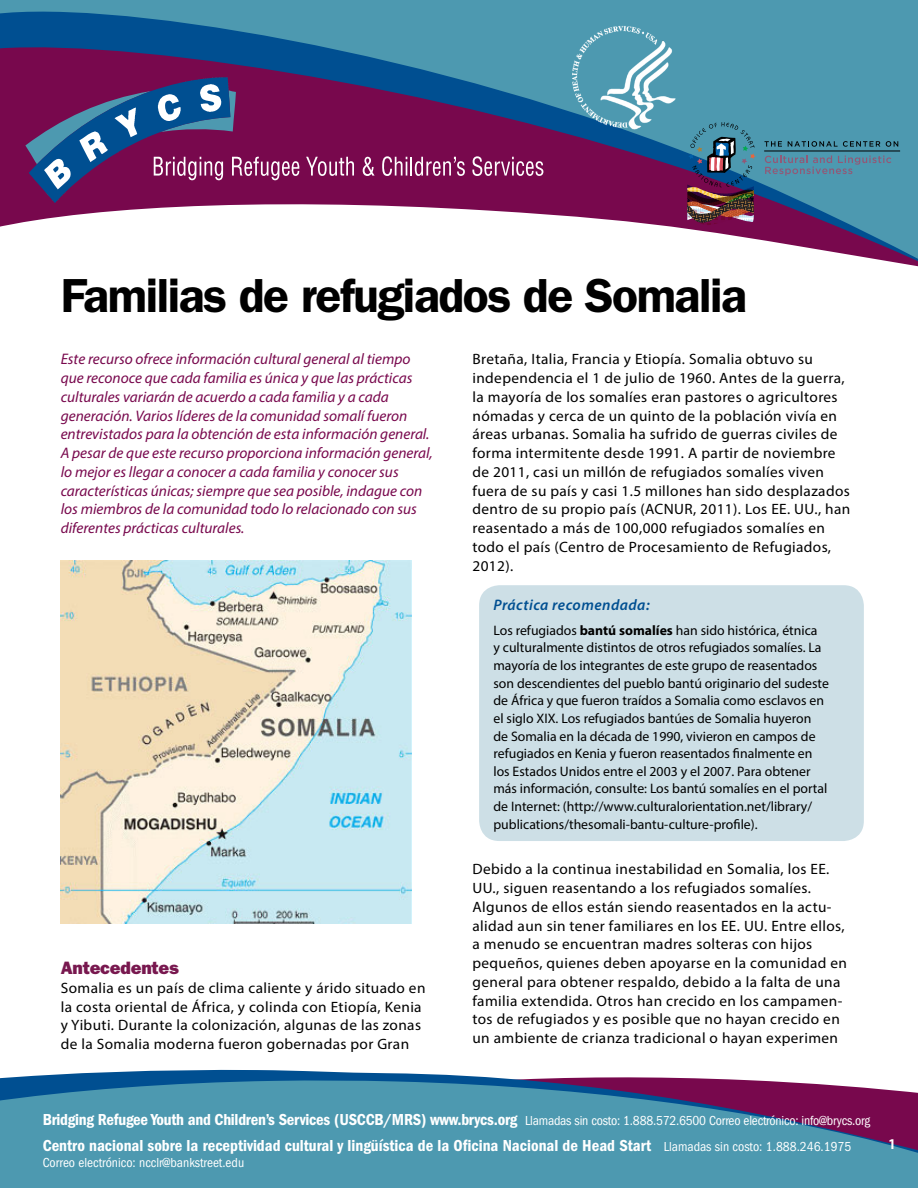
<style>
.page{position:relative;width:918px;height:1188px;background:#fff}
.page>*{position:absolute;margin:0;border:0;box-sizing:border-box;transform-origin:0 0}
.Main_Header{font:600 48px "ITC Franklin Gothic Std";letter-spacing:-.03em;color:#000}
.t1{font:18px "ITC Franklin Gothic Std Hvy";letter-spacing:-.01em;color:#fff}
.Para_Header{font:18px "ITC Franklin Gothic Std Hvy";letter-spacing:-.01em;color:#78184f}
.t2{font:16.5px "ITC Franklin Gothic Std Dm Cd";color:#fff}
.Italics_intro{font:italic 15.3px/18.8px "Myriad Pro";color:#78084d}
.Practice_Tip_Title{font:italic 600 15.3px "Myriad Pro";letter-spacing:.03em;color:#004f91}
.t3{font:15px/18.8px "Myriad Pro";letter-spacing:.025em;color:#000}
.t4{font:500 15px "ITC Franklin Gothic Std";letter-spacing:.005em;color:#fff}
.t5{font:700 condensed 15px "Myriad Pro";color:#fff}
.Prac_Tip_Text{font:13.8px/17.7px "Myriad Pro";color:#000}
.t6{font:condensed 13.5px "ITC Franklin Gothic Std";color:#fff}
.s1{font-weight:700}
.s2{font-family:"ITC Franklin Gothic Std";font-stretch:condensed;font-size:13.5px}
</style>
<div class="page">
<svg style="left:0;top:1069px;width:743px;height:11px"></svg>
<svg style="left:0;top:1080px;width:918px;height:108px;background:#4f87a4"></svg>
<svg style="left:0;top:0;width:918px;height:33px;background:#438fac"></svg>
<svg style="left:0;top:33px;width:918px;height:234px"></svg>
<svg style="left:25px;top:77px;width:274px;height:126px;background:#67326e"></svg>
<svg style="left:306px;top:157px;width:48px;height:19px"></svg>
<svg style="left:363px;top:157px;width:12px;height:19px"></svg>
<svg style="left:382px;top:156px;width:83px;height:20px"></svg>
<svg style="left:472px;top:156px;width:71px;height:20px"></svg>
<svg style="left:764px;top:141px;width:18px;height:6px"></svg>
<svg style="left:788px;top:141px;width:92px;height:6px"></svg>
<svg style="left:886px;top:141px;width:12px;height:6px"></svg>
<hr style="left:764px;top:151px;width:136px;height:1px;background:#000">
<svg style="left:765px;top:156px;width:126px;height:20px;background:#5a8ba4"></svg>
<img style="left:687px;top:122px;width:69px;height:103px">
<img style="left:561px;top:13px;width:132px;height:132px;border-radius:66px">
<div style="left:479px;top:585px;width:385px;height:256px;background:#cddfe6;border-radius:20px"></div>
<img style="left:61px;top:561px;width:351px;height:363px">
<h1 class="Main_Header" style="left:61px;top:267px;width:688px">Familias de refugiados de Somalia</h1>
<p class="Italics_intro" style="left:61px;top:350px;width:373px">Este recurso ofrece información cultural general al tiempo que reconoce que cada familia es única y que las prácticas culturales variarán de acuerdo a cada familia y a cada generación. Varios líderes de la comunidad somalí fueron entrevistados para la obtención de esta información general.<br>A pesar de que este recurso proporciona información general, lo mejor es llegar a conocer a cada familia y conocer sus características únicas; siempre que sea posible, indague con los miembros de la comunidad todo lo relacionado con sus diferentes prácticas culturales.</p>
<p class="t3" style="left:472px;top:350px;width:379px">Bretaña, Italia, Francia y Etiopía. Somalia obtuvo su independencia el 1 de julio de 1960. Antes de la guerra, la mayoría de los somalíes eran pastores o agricultores nómadas y cerca de un quinto de la población vivía en áreas urbanas. Somalia ha sufrido de guerras civiles de forma intermitente desde 1991. A partir de noviembre de 2011, casi un millón de refugiados somalíes viven fuera de su país y casi 1.5 millones han sido desplazados dentro de su propio país (ACNUR, 2011). Los EE. UU., han reasentado a más de 100,000 refugiados somalíes en todo el país (Centro de Procesamiento de Refugiados, 2012).</p>
<h3 class="Practice_Tip_Title" style="left:493px;top:595px;width:158px">Práctica recomendada:</h3>
<p class="Prac_Tip_Text" style="left:493px;top:621px;width:337px">Los refugiados <span class="s1">bantú somalíes</span> han sido histórica, étnica<br>y culturalmente distintos de otros refugiados somalíes. La mayoría de los integrantes de este grupo de reasentados son descendientes del pueblo bantú originario del sudeste de África y que fueron traídos a Somalia como esclavos en el siglo XIX. Los refugiados bantúes de Somalia huyeron de Somalia en la década de 1990, vivieron en campos de refugiados en Kenia y fueron reasentados finalmente en los Estados Unidos entre el 2003 y el 2007. Para obtener más información, consulte: Los bantú somalíes en el portal de Internet: (http://www.culturalorientation.net/library/ publications/thesomali-bantu-culture-profile).</p>
<p class="t3" style="left:472px;top:860px;width:376px">Debido a la continua inestabilidad en Somalia, los EE.<br>UU., siguen reasentando a los refugiados somalíes.<br>Algunos de ellos están siendo reasentados en la actu&shy;alidad aun sin tener familiares en los EE. UU. Entre ellos, a menudo se encuentran madres solteras con hijos pequeños, quienes deben apoyarse en la comunidad en general para obtener respaldo, debido a la falta de una familia extendida. Otros han crecido en los campamen&shy;tos de refugiados y es posible que no hayan crecido en un ambiente de crianza tradicional o hayan experimen</p>
<h2 class="Para_Header" style="left:61px;top:957px;width:120px">Antecedentes</h2>
<p class="t3" style="left:61px;top:978px;width:366px">Somalia es un país de clima caliente y árido situado en la costa oriental de África, y colinda con Etiopía, Kenia y Yibuti. Durante la colonización, algunas de las zonas de la Somalia moderna fueron gobernadas por Gran</p>
<p class="t2" style="left:43px;top:1110px;width:829px">Bridging Refugee Youth and Children’s Services (USCCB/MRS) www.brycs.org <span class="s2">Llamadas sin costo: 1.888.572.6500 Correo electrónico: info@brycs.org</span></p>
<p class="t1" style="left:169px;top:1112px;width:164px">Children’s Services</p>
<p class="t4" style="left:162px;top:1135px;width:178px">Toll Free: 1. 888.572.6500</p>
<p class="t1" style="left:493px;top:1112px;width:336px">Cultural and Linguistic Responsiveness</p>
<p class="t4" style="left:575px;top:1135px;width:173px">Toll Free: 1.888.246.1975</p>
<p class="t2" style="left:43px;top:1136px;width:810px">Centro nacional sobre la receptividad cultural y lingüística de la Oficina Nacional de Head Start <span class="s2">Llamadas sin costo: 1.888.246.1975</span></p>
<p class="t6" style="left:43px;top:1155px;width:203px">Correo electrónico: ncclr@bankstreet.edu</p>
<p class="t5" style="left:889px;top:1135px;width:8px">1</p>
</div>
